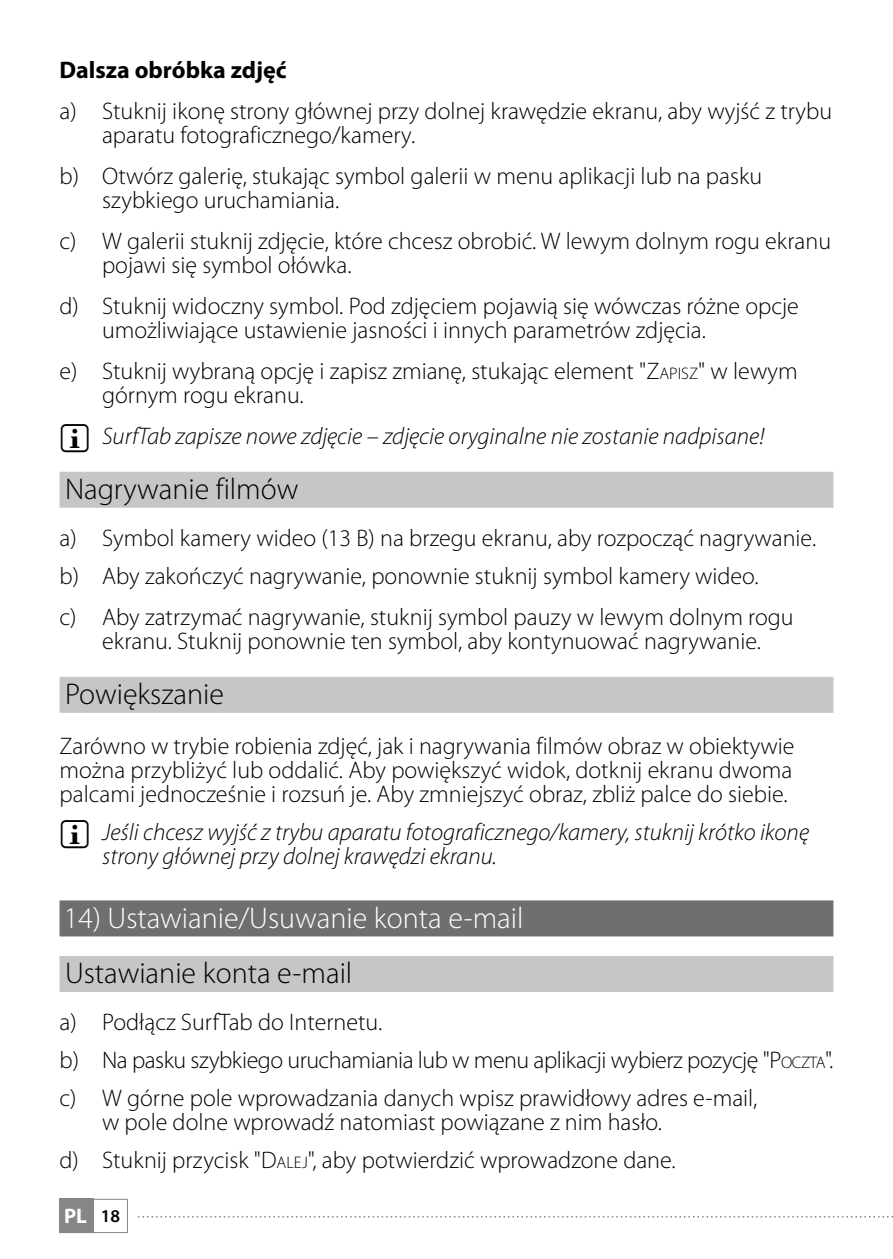
<style>
.page{position:relative;width:893px;height:1259px;background:#fff}
.page>*{position:absolute;margin:0;border:0;box-sizing:border-box;transform-origin:0 0}
.t1{font:300 30px "Myriad Pro";color:#000}
.t2{font:300 30px "Myriad Pro";color:#fff}
.t3{font:300 24px/24px "Myriad Pro";color:#000}
.t4{font:italic 300 24px/24px "Myriad Pro";color:#000}
.t5{font:700 24px "Myriad Pro";color:#000}
.t6{font:700 21px "Myriad Pro";color:#fff}
.s1{font-style:inherit}
.s2{font-size:16.8px}
.s3{font-weight:600;font-size:18px;color:#000}
</style>
<div class="page">
<div style="left:60px;top:1199px;width:34px;height:34px;background:#878787"></div>
<div style="left:60px;top:1199px;width:68px;height:34px;border:1px solid #878787"></div>
<svg style="left:138px;top:1216px;width:755px;height:1px"></svg>
<div style="left:60px;top:472px;width:773px;height:36px;background:#c6c6c6"></div>
<div style="left:60px;top:677px;width:773px;height:36px;background:#c6c6c6"></div>
<div style="left:60px;top:900px;width:773px;height:36px;background:#706f6f"></div>
<div style="left:60px;top:956px;width:773px;height:36px;background:#c6c6c6"></div>
<p class="t5" style="left:60px;top:54px;width:229px">Dalsza obróbka zdjęć</p>
<p class="t3" style="left:102px;top:99px;width:732px;text-indent:-43px">a) Stuknij ikonę strony głównej przy dolnej krawędzie ekranu, aby wyjść z trybu aparatu fotograficznego/kamery.</p>
<p class="t3" style="left:102px;top:164px;width:662px;text-indent:-43px">b) Otwórz galerię, stukając symbol galerii w menu aplikacji lub na pasku szybkiego uruchamiania.</p>
<p class="t3" style="left:102px;top:229px;width:730px;text-indent:-43px">c) W galerii stuknij zdjęcie, które chcesz obrobić. W lewym dolnym rogu ekranu pojawi się symbol ołówka.</p>
<p class="t3" style="left:102px;top:294px;width:698px;text-indent:-43px">d) Stuknij widoczny symbol. Pod zdjęciem pojawią się wówczas różne opcje umożliwiające ustawienie jasności i innych parametrów zdjęcia.</p>
<p class="t3" style="left:102px;top:359px;width:697px;text-indent:-43px">e) Stuknij wybraną opcję i zapisz zmianę, stukając element <span class="s1">"Z</span><span class="s2">APISZ</span><span class="s1">"</span> w lewym górnym rogu ekranu.</p>
<p class="t4" style="left:102px;top:424px;width:664px">SurfTab zapisze nowe zdjęcie – zdjęcie oryginalne nie zostanie nadpisane!</p>
<p class="t1" style="left:65px;top:473px;width:235px">Nagrywanie filmów</p>
<p class="t3" style="left:60px;top:519px;width:758px;line-height:38.1px">a) Symbol kamery wideo (13 B) na brzegu ekranu, aby rozpocząć nagrywanie. b) Aby zakończyć nagrywanie, ponownie stuknij symbol kamery wideo.</p>
<p class="t3" style="left:60px;top:605px;width:736px;text-align:center">c) Aby zatrzymać nagrywanie, stuknij symbol pauzy w lewym dolnym rogu ekranu. Stuknij ponownie ten symbol, aby kontynuować nagrywanie.</p>
<p class="t1" style="left:65px;top:678px;width:161px">Powiększanie</p>
<p class="t3" style="left:60px;top:734px;width:736px;text-align:justify">Zarówno w trybie robienia zdjęć, jak i nagrywania filmów obraz w obiektywie można przybliżyć lub oddalić. Aby powiększyć widok, dotknij ekranu dwoma palcami jednocześnie i rozsuń je. Aby zmniejszyć obraz, zbliż palce do siebie.</p>
<p class="t4" style="left:102px;top:820px;width:709px">Jeśli chcesz wyjść z trybu aparatu fotograficznego/kamery, stuknij krótko ikonę strony głównej przy dolnej krawędzi ekranu.</p>
<p class="t2" style="left:64px;top:901px;width:461px">14) Ustawianie/Usuwanie konta e-mail</p>
<p class="t1" style="left:65px;top:957px;width:289px">Ustawianie konta e-mail</p>
<p class="t3" style="left:60px;top:1003px;width:775px;line-height:38.1px">a) Podłącz SurfTab do Internetu.<br>b) Na pasku szybkiego uruchamiania lub w menu aplikacji wybierz pozycję "<span class="s1">P</span><span class="s2">OCZTA</span>". c) W górne pole wprowadzania danych wpisz prawidłowy adres e-mail,</p>
<p class="t3" style="left:60px;top:1103px;width:618px;line-height:38.1px;text-indent:43px">w pole dolne wprowadź natomiast powiązane z nim hasło. d) Stuknij przycisk "<span class="s1">D</span><span class="s2">ALEJ</span>", aby potwierdzić wprowadzone dane.</p>
<p class="t6" style="left:64px;top:1202px;width:58px">PL <span class="s3">18</span></p>
</div>
